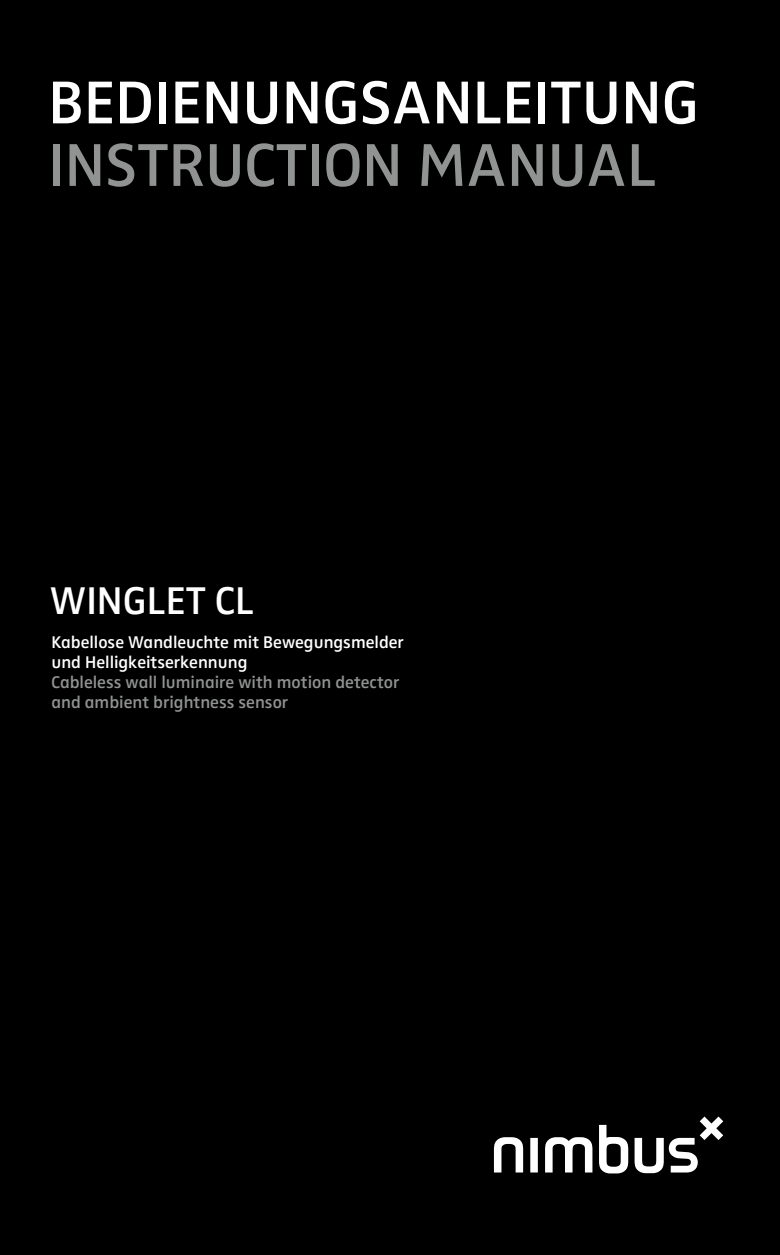
<style>
.page{position:relative;width:780px;height:1255px;background:#fff}
.page>*{position:absolute;margin:0;border:0;box-sizing:border-box;transform-origin:0 0}
.t1{font:62.5px "Zwo Semi Bold LF Plain Alt";color:#fff}
.t2{font:62.5px "Zwo Semi Bold LF Plain Alt";color:#919292}
.t3{font:40px "Zwo Semi Bold LF Plain Alt";color:#fff}
.t4{font:17.5px/20px "Zwo Semi Bold LF Plain Alt";color:#919292}
.t5{font:17.5px/20px "Zwo Semi Bold LF Plain Alt";color:#fff}
</style>
<div class="page">
<div style="left:0;top:0;width:780px;height:1254px;background:#000"></div>
<svg style="left:545px;top:1137px;width:47px;height:35px"></svg>
<svg style="left:530px;top:1137px;width:8px;height:35px"></svg>
<svg style="left:494px;top:1137px;width:29px;height:35px"></svg>
<svg style="left:599px;top:1124px;width:29px;height:49px"></svg>
<svg style="left:634px;top:1116px;width:89px;height:57px"></svg>
<h1 class="t1" style="left:48px;top:66px;width:652px">BEDIENUNGSANLEITUNG</h1>
<h1 class="t2" style="left:48px;top:129px;width:610px">INSTRUCTION MANUAL</h1>
<h2 class="t3" style="left:50px;top:577px;width:205px">WINGLET CL</h2>
<p class="t5" style="left:51px;top:632px;width:354px">Kabellose Wandleuchte mit Bewegungsmelder und Helligkeitserkennung</p>
<p class="t4" style="left:51px;top:672px;width:349px">Cableless wall luminaire with motion detector and ambient brightness sensor</p>
</div>
